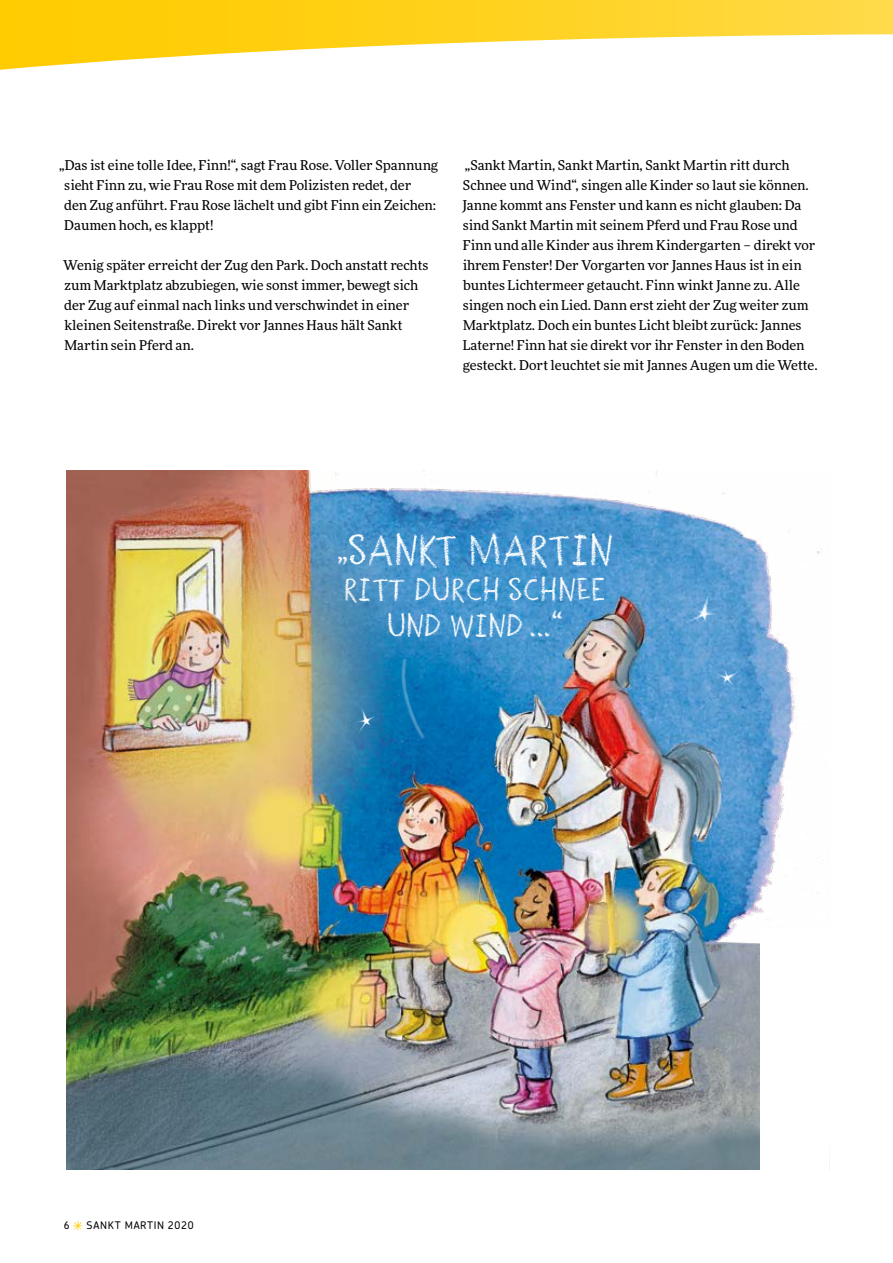
<style>
.page{position:relative;width:893px;height:1263px;background:#fff}
.page>*{position:absolute;margin:0;border:0;box-sizing:border-box;transform-origin:0 0}
.t1{font:37.5px "Sternsinger";letter-spacing:-.01em;color:#fff}
.t2{font:28.05px/35.8px "Sternsinger";letter-spacing:-.01em;color:#fff}
.t3{font:13.5px/20px "More OT";color:#000}
.t4{font:500 10.5px "Chevin Pro";letter-spacing:.065em;color:#000}
.s1{font-size:28.05px}
.s2{font-family:"Sternsinger";font-weight:400;color:#fc0}
</style>
<div class="page">
<svg style="left:0;top:0;width:893px;height:70px"></svg>
<img style="left:66px;top:471px;width:755px;height:699px">
<svg style="left:395px;top:655px;width:34px;height:89px;background:#0876b4"></svg>
<div style="left:760px;top:928px;width:69px;height:258px;background:#fff"></div>
<svg style="left:679px;top:589px;width:43px;height:37px;background:#66a4d6"></svg>
<svg style="left:354px;top:705px;width:23px;height:32px"></svg>
<svg style="left:710px;top:667px;width:32px;height:21px"></svg>
<p class="t3" style="left:64px;top:155px;width:375px;text-indent:-5px">„Das ist eine tolle Idee, Finn!“, sagt Frau Rose. Voller Spannung sieht Finn zu, wie Frau Rose mit dem Polizisten redet, der<br>den Zug anführt. Frau Rose lächelt und gibt Finn ein Zeichen:<br>Daumen hoch, es klappt!</p>
<p class="t3" style="left:63px;top:255px;width:367px">Wenig später erreicht der Zug den Park. Doch anstatt rechts zum Marktplatz abzubiegen, wie sonst immer, bewegt sich der Zug auf einmal nach links und verschwindet in einer kleinen Seitenstraße. Direkt vor Jannes Haus hält Sankt Martin sein Pferd an.</p>
<p class="t3" style="left:463px;top:155px;width:357px">„Sankt Martin, Sankt Martin, Sankt Martin ritt durch Schnee und Wind“, singen alle Kinder so laut sie können.<br>Janne kommt ans Fenster und kann es nicht glauben: Da sind Sankt Martin mit seinem Pferd und Frau Rose und Finn und alle Kinder aus ihrem Kindergarten – direkt vor ihrem Fenster! Der Vorgarten vor Jannes Haus ist in ein buntes Lichtermeer getaucht. Finn winkt Janne zu. Alle singen noch ein Lied. Dann erst zieht der Zug weiter zum Marktplatz. Doch ein buntes Licht bleibt zurück: Jannes Laterne! Finn hat sie direkt vor ihr Fenster in den Boden gesteckt. Dort leuchtet sie mit Jannes Augen um die Wette.</p>
<h1 class="t1" style="left:336px;top:524px;width:278px"><span class="s1">„</span>SANKT MARTI N</h1>
<h2 class="t2" style="left:344px;top:572px;width:31px">RITT</h2>
<h2 class="t2" style="left:387px;top:572px;width:204px;text-indent:27px">DURCH SCHNEE<br>UND WIND ...“</h2>
<p class="t4" style="left:64px;top:1218px;width:131px">6 <span class="s2">*</span> SANKT MARTIN 2020</p>
</div>
